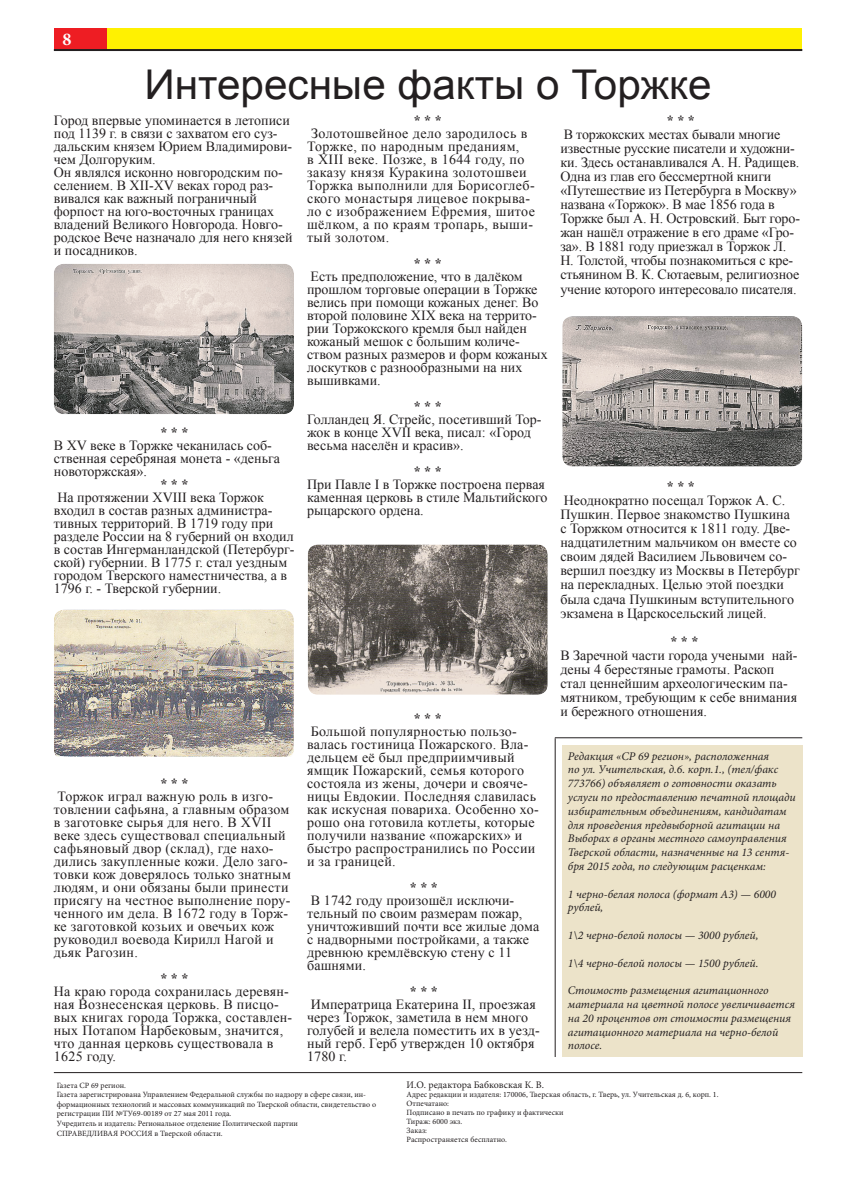
<style>
.page{position:relative;width:842px;height:1191px;background:#fff}
.page>*{position:absolute;margin:0;border:0;box-sizing:border-box;transform-origin:0 0}
.t1{font:41px "Arial";color:#231f20}
.t2{font:700 18px "Minion Pro";color:#fff}
.t3{font:14px/13px "Times New Roman";color:#231f20}
.t4{font:14px/13px "Times New Roman";letter-spacing:.02em;color:#231f20}
.t5{font:14px/13px "Times New Roman";letter-spacing:.03em;color:#231f20}
.t6{font:700 14px "Times New Roman";color:#231f20}
.t7{font:italic 11.7px/13.8px "Minion Pro";color:#231f20}
.t8{font:10px "Minion Pro";color:#231f20}
.t9{font:8px/9.6px "Minion Pro";color:#231f20}
</style>
<div class="page">
<div style="left:106px;top:28px;width:695px;height:22px;background:#fff101"></div>
<div style="left:54px;top:28px;width:52px;height:22px;background:#ee1d23"></div>
<hr style="left:54px;top:49px;width:748px;height:2px;background:#231f20">
<hr style="left:54px;top:1072px;width:748px;height:1px;background:#231f20">
<img style="left:308px;top:544px;width:240px;height:151px;border-radius:10px">
<img style="left:562px;top:316px;width:240px;height:150px;border-radius:10px">
<img style="left:54px;top:264px;width:240px;height:150px;border-radius:10px">
<img style="left:54px;top:609px;width:240px;height:147px">
<hr style="left:555px;top:737px;width:247px;height:1px;background:#231f20">
<div style="left:562px;top:745px;width:240px;height:312px;background:#ece3c9"></div>
<hr style="left:555px;top:738px;width:1px;height:319px;background:#231f20">
<p class="t2" style="left:62px;top:32px;width:10px">8</p>
<h1 class="t1" style="left:145px;top:62px;width:569px">Интересные факты о Торжке</h1>
<p class="t3" style="left:54px;top:113px;width:240px">Город впервые упоминается в летописи под 1139 г. в связи с захватом его суз&shy;дальским князем Юрием Владимирови&shy;чем Долгоруким.<br>Он являлся исконно новгородским по&shy;селением. В XII-XV веках город раз&shy;вивался как важный пограничный форпост на юго-восточных границах владений Великого Новгорода. Новго&shy;родское Вече назначало для него князей и посадников.</p>
<p class="t6" style="left:160px;top:424px;width:29px">* * *</p>
<p class="t3" style="left:54px;top:438px;width:228px">В XV веке в Торжке чеканилась соб&shy;ственная серебряная монета - «деньга новоторжская».</p>
<p class="t6" style="left:160px;top:476px;width:29px">* * *</p>
<p class="t3" style="left:54px;top:490px;width:242px">На протяжении XVIII века Торжок входил в состав разных администра&shy;тивных территорий. В 1719 году при разделе России на 8 губерний он входил в состав Ингерманландской (Петербург&shy;ской) губернии. В 1775 г. стал уездным городом Тверского наместничества, а в 1796 г. - Тверской губернии.</p>
<p class="t6" style="left:160px;top:775px;width:29px">* * *</p>
<p class="t4" style="left:54px;top:789px;width:238px">Торжок играл важную роль в изго&shy;товлении сафьяна, а главным образом в заготовке сырья для него. В XVII веке здесь существовал специальный сафьяновый двор (склад), где нахо&shy;дились закупленные кожи. Дело заго&shy;товки кож доверялось только знатным людям, и они обязаны были принести присягу на честное выполнение пору&shy;ченного им дела. В 1672 году в Торж&shy;ке заготовкой козьих и овечьих кож руководил воевода Кирилл Нагой и дьяк Рагозин.</p>
<p class="t6" style="left:160px;top:970px;width:29px">* * *</p>
<p class="t4" style="left:54px;top:984px;width:240px">На краю города сохранилась деревян&shy;ная Вознесенская церковь. В писцо&shy;вых книгах города Торжка, составлен&shy;ных Потапом Нарбековым, значится, что данная церковь существовала в<br>1625 году.</p>
<p class="t6" style="left:414px;top:112px;width:29px">* * *</p>
<p class="t5" style="left:307px;top:126px;width:229px">Золотошвейное дело зародилось в<br>Торжке, по народным преданиям,<br>в XIII веке. Позже, в 1644 году, по заказу князя Куракина золотошвеи<br>Торжка выполнили для Борисоглеб&shy;ского монастыря лицевое покрыва&shy;ло с изображением Ефремия, шитое шёлком, а по краям тропарь, выши&shy;тый золотом.</p>
<p class="t6" style="left:414px;top:255px;width:29px">* * *</p>
<p class="t3" style="left:307px;top:269px;width:242px">Есть предположение, что в далёком прошлом торговые операции в Торжке велись при помощи кожаных денег. Во второй половине XIX века на террито&shy;рии Торжокского кремля был найден кожаный мешок с большим количе&shy;ством разных размеров и форм кожаных лоскутков с разнообразными на них вышивками.</p>
<p class="t6" style="left:414px;top:398px;width:29px">* * *</p>
<p class="t3" style="left:307px;top:412px;width:236px">Голландец Я. Стрейс, посетивший Тор&shy;жок в конце ХVII века, писал: «Город весьма населён и красив».</p>
<p class="t6" style="left:414px;top:463px;width:29px">* * *</p>
<p class="t3" style="left:307px;top:477px;width:242px">При Павле I в Торжке построена первая каменная церковь в стиле Мальтийского рыцарского ордена.</p>
<p class="t6" style="left:414px;top:710px;width:29px">* * *</p>
<p class="t4" style="left:307px;top:724px;width:233px">Большой популярностью пользо&shy;валась гостиница Пожарского. Вла&shy;дельцем её был предприимчивый ямщик Пожарский, семья которого состояла из жены, дочери и свояче&shy;ницы Евдокии. Последняя славилась как искусная повариха. Особенно хо&shy;рошо она готовила котлеты, которые получили название «пожарских» и быстро распространились по России и за границей.</p>
<p class="t6" style="left:410px;top:879px;width:29px">* * *</p>
<p class="t3" style="left:307px;top:893px;width:234px">В 1742 году произошёл исключи&shy;тельный по своим размерам пожар, уничтоживший почти все жилые дома с надворными постройками, а также древнюю кремлёвскую стену с 11 башнями.</p>
<p class="t6" style="left:410px;top:983px;width:29px">* * *</p>
<p class="t3" style="left:307px;top:997px;width:234px">Императрица Екатерина II, проезжая через Торжок, заметила в нем много голубей и велела поместить их в уезд&shy;ный герб. Герб утвержден 10 октября<br>1780 г.</p>
<p class="t6" style="left:667px;top:112px;width:29px">* * *</p>
<p class="t3" style="left:560px;top:127px;width:241px;line-height:14.1px">В торжокских местах бывали многие известные русские писатели и художни&shy;ки. Здесь останавливался А. Н. Радищев.<br>Одна из глав его бессмертной книги «Путешествие из Петербурга в Москву» названа «Торжок». В мае 1856 года в Торжке был А. Н. Островский. Быт горо&shy;жан нашёл отражение в его драме «Гро&shy;за». В 1881 году приезжал в Торжок Л.<br>Н. Толстой, чтобы познакомиться с кре&shy;стьянином В. К. Сютаевым, религиозное учение которого интересовало писателя.</p>
<p class="t6" style="left:667px;top:478px;width:29px">* * *</p>
<p class="t3" style="left:560px;top:493px;width:241px;line-height:14.1px">Неоднократно посещал Торжок А. С.<br>Пушкин. Первое знакомство Пушкина<br>с Торжком относится к 1811 году. Две&shy;надцатилетним мальчиком он вместе со своим дядей Василием Львовичем со&shy;вершил поездку из Москвы в Петербург на перекладных. Целью этой поездки была сдача Пушкиным вступительного экзамена в Царскосельский лицей.</p>
<p class="t6" style="left:670px;top:633px;width:29px">* * *</p>
<p class="t3" style="left:560px;top:648px;width:239px;line-height:14.1px">В Заречной части города учеными най&shy;дены 4 берестяные грамоты. Раскоп стал ценнейшим археологическим па&shy;мятником, требующим к себе внимания и бережного отношения.</p>
<p class="t7" style="left:568px;top:749px;width:229px">Редакция «СР 69 регион», расположенная<br>по ул. Учительская, д.6. корп.1., (тел/факс 773766) объявляет о готовности оказать услуги по предоставлению печатной площади избирательным объединениям, кандидатам для проведения предвыборной агитации на Выборах в органы местного самоуправления Тверской области, назначенные на 13 сентя&shy;бря 2015 года, по следующим расценкам:</p>
<p class="t7" style="left:568px;top:887px;width:210px">1 черно-белая полоса (формат А3) — 6000 рублей,</p>
<p class="t7" style="left:568px;top:929px;width:192px">1\2 черно-белой полосы — 3000 рублей,</p>
<p class="t7" style="left:568px;top:956px;width:192px">1\4 черно-белой полосы — 1500 рублей.</p>
<p class="t7" style="left:568px;top:984px;width:229px">Стоимость размещения агитационного материала на цветной полосе увеличивается на 20 процентов от стоимости размещения агитационного материала на черно-белой полосе.</p>
<p class="t9" style="left:57px;top:1081px;width:321px">Газета СР 69 регион.<br>Газета зарегистрирована Управлением Федеральной службы по надзору в сфере связи, ин&shy;формационных технологий и массовых коммуникаций по Тверской области, свидетельство о регистрации ПИ №ТУ69-00189 от 27 мая 2011 года.<br>Учредитель и издатель: Региональное отделение Политической партии<br>СПРАВЕДЛИВАЯ РОССИЯ в Тверской области.</p>
<p class="t8" style="left:407px;top:1081px;width:139px">И.О. редактора Бабковская К. В.</p>
<p class="t9" style="left:407px;top:1091px;width:313px;line-height:9px">Адрес редакции и издателя: 170006, Тверская область, г. Тверь, ул. Учительская д. 6, корп. 1.<br>Отпечатано:<br>Подписано в печать по графику и фактически<br>Тираж: 6000 экз.<br>Заказ:<br>Распространяется бесплатно.</p>
</div>
